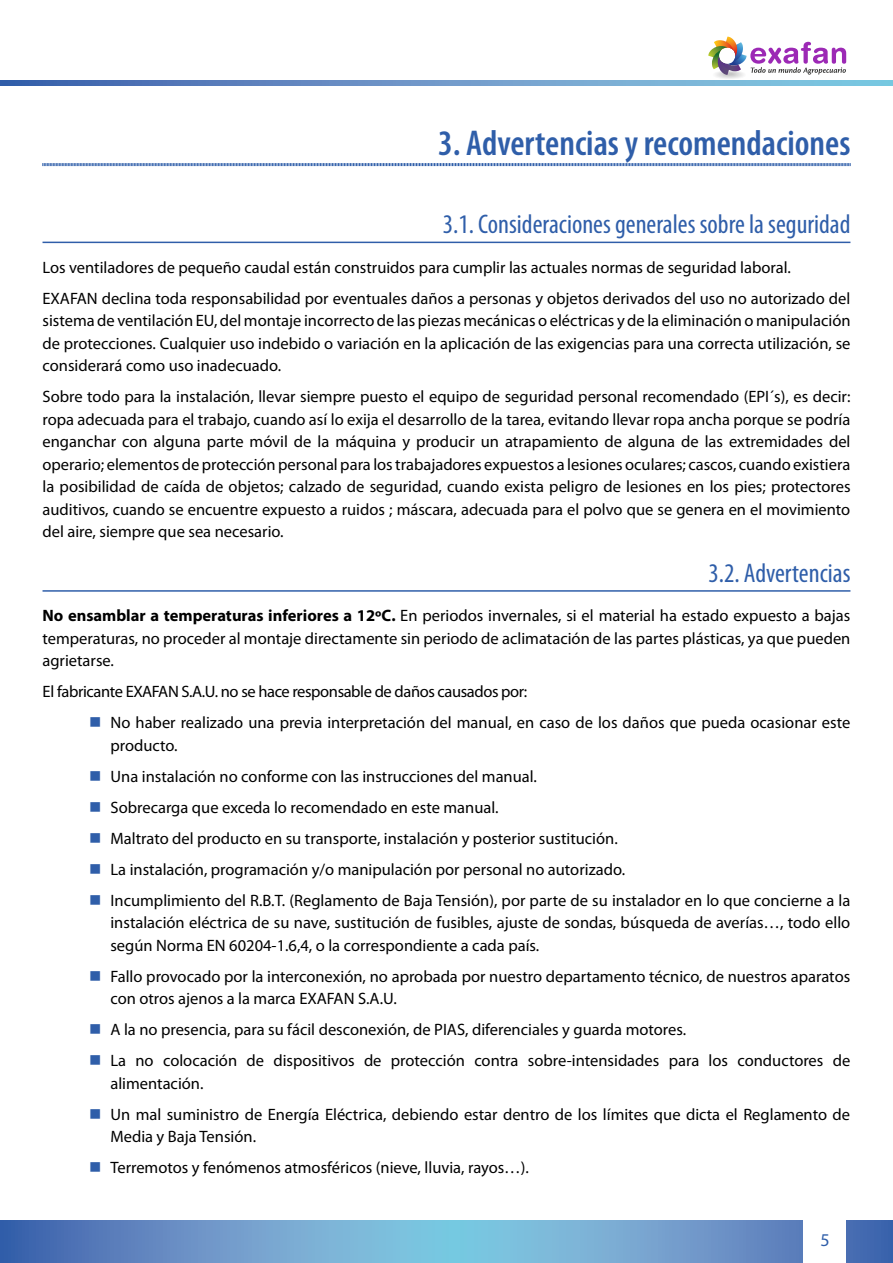
<style>
.page{position:relative;width:893px;height:1263px;background:#fff}
.page>*{position:absolute;margin:0;border:0;box-sizing:border-box;transform-origin:0 0}
.t1{font:600 condensed 36px "Myriad Pro";color:#2f5ea9}
.t2{font:condensed 27px "Myriad Pro";color:#2f5ea9}
.t3{font:18px "Myriad Pro";color:#2f5ea9}
.t4{font:16.5px/22.5px "Myriad Pro";color:#000}
.s1{font-weight:700}
</style>
<div class="page">
<svg style="left:1px;top:1220px;width:892px;height:43px;background:#6b9bca"></svg>
<svg style="left:1px;top:81px;width:892px;height:4px;background:#6898c8"></svg>
<div style="left:804px;top:1218px;width:42px;height:45px;background:#fff"></div>
<hr style="left:0;top:1220px;width:1px;height:43px;background:#305da9">
<div style="left:714px;top:71px;width:31px;height:8px;background:#f8f8f8;border-radius:50%"></div>
<div style="left:716px;top:71px;width:27px;height:7px;background:#f2f2f2;border-radius:50%"></div>
<div style="left:716px;top:71px;width:26px;height:7px;background:#f0f0f0;border-radius:50%"></div>
<div style="left:717px;top:71px;width:24px;height:7px;background:#ebebeb;border-radius:50%"></div>
<div style="left:718px;top:72px;width:23px;height:6px;background:#e9e9e9;border-radius:50%"></div>
<div style="left:719px;top:72px;width:21px;height:5px;background:#e5e5e5;border-radius:50%"></div>
<div style="left:721px;top:72px;width:17px;height:5px;background:#dedede;border-radius:50%"></div>
<svg style="left:708px;top:37px;width:138px;height:39px"></svg>
<svg style="left:42px;top:163px;width:809px;height:4px"></svg>
<hr style="left:43px;top:242px;width:807px;height:1px;background:#2f5ea9">
<hr style="left:43px;top:590px;width:807px;height:2px;background:#2f5ea9">
<h1 class="t1" style="left:438px;top:123px;width:414px">3. Advertencias y recomendaciones</h1>
<h2 class="t2" style="left:443px;top:208px;width:409px">3.1. Consideraciones generales sobre la seguridad</h2>
<p class="t4" style="left:43px;top:251px;width:809px;line-height:31px">Los ventiladores de pequeño caudal están construidos para cumplir las actuales normas de seguridad laboral.<br>EXAFAN declina toda responsabilidad por eventuales daños a personas y objetos derivados del uso no autorizado del</p>
<p class="t4" style="left:43px;top:309px;width:809px;text-align:justify">sistema de ventilación EU, del montaje incorrecto de las piezas mecánicas o eléctricas y de la eliminación o manipulación de protecciones. Cualquier uso indebido o variación en la aplicación de las exigencias para una correcta utilización, se considerará como uso inadecuado.</p>
<p class="t4" style="left:43px;top:385px;width:809px;text-align:justify">Sobre todo para la instalación, llevar siempre puesto el equipo de seguridad personal recomendado (EPI´s), es decir: ropa adecuada para el trabajo, cuando así lo exija el desarrollo de la tarea, evitando llevar ropa ancha porque se podría enganchar con alguna parte móvil de la máquina y producir un atrapamiento de alguna de las extremidades del operario; elementos de protección personal para los trabajadores expuestos a lesiones oculares; cascos, cuando existiera la posibilidad de caída de objetos; calzado de seguridad, cuando exista peligro de lesiones en los pies; protectores auditivos, cuando se encuentre expuesto a ruidos ; máscara, adecuada para el polvo que se genera en el movimiento del aire, siempre que sea necesario.</p>
<h2 class="t2" style="left:708px;top:556px;width:144px">3.2. Advertencias</h2>
<p class="t4" style="left:43px;top:604px;width:809px;text-align:justify"><span class="s1">No ensamblar a temperaturas inferiores a 12ºC.</span> En periodos invernales, si el material ha estado expuesto a bajas temperaturas, no proceder al montaje directamente sin periodo de aclimatación de las partes plásticas, ya que pueden agrietarse.</p>
<p class="t4" style="left:111px;top:676px;width:741px;line-height:31px;text-indent:-68px">El fabricante EXAFAN S.A.U. no se hace responsable de daños causados por:<br>No haber realizado una previa interpretación del manual, en caso de los daños que pueda ocasionar este</p>
<p class="t4" style="left:110px;top:729px;width:741px;line-height:31px">producto.<br>Una instalación no conforme con las instrucciones del manual.<br>Sobrecarga que exceda lo recomendado en este manual.<br>Maltrato del producto en su transporte, instalación y posterior sustitución.<br>La instalación, programación y/o manipulación por personal no autorizado.<br>Incumplimiento del R.B.T. (Reglamento de Baja Tensión), por parte de su instalador en lo que concierne a la</p>
<p class="t4" style="left:110px;top:911px;width:741px">instalación eléctrica de su nave, sustitución de fusibles, ajuste de sondas, búsqueda de averías…, todo ello según Norma EN 60204-1.6,4, o la correspondiente a cada país.</p>
<p class="t4" style="left:110px;top:965px;width:741px">Fallo provocado por la interconexión, no aprobada por nuestro departamento técnico, de nuestros aparatos con otros ajenos a la marca EXAFAN S.A.U.</p>
<p class="t4" style="left:110px;top:1014px;width:741px;line-height:31px">A la no presencia, para su fácil desconexión, de PIAS, diferenciales y guarda motores.<br>La no colocación de dispositivos de protección contra sobre-intensidades para los conductores de</p>
<p class="t4" style="left:110px;top:1067px;width:741px;line-height:31px">alimentación.<br>Un mal suministro de Energía Eléctrica, debiendo estar dentro de los límites que dicta el Reglamento de</p>
<p class="t4" style="left:110px;top:1121px;width:420px;line-height:31px">Media y Baja Tensión.<br>Terremotos y fenómenos atmosféricos (nieve, lluvia, rayos…).</p>
<p class="t3" style="left:820px;top:1229px;width:11px">5</p>
</div>
